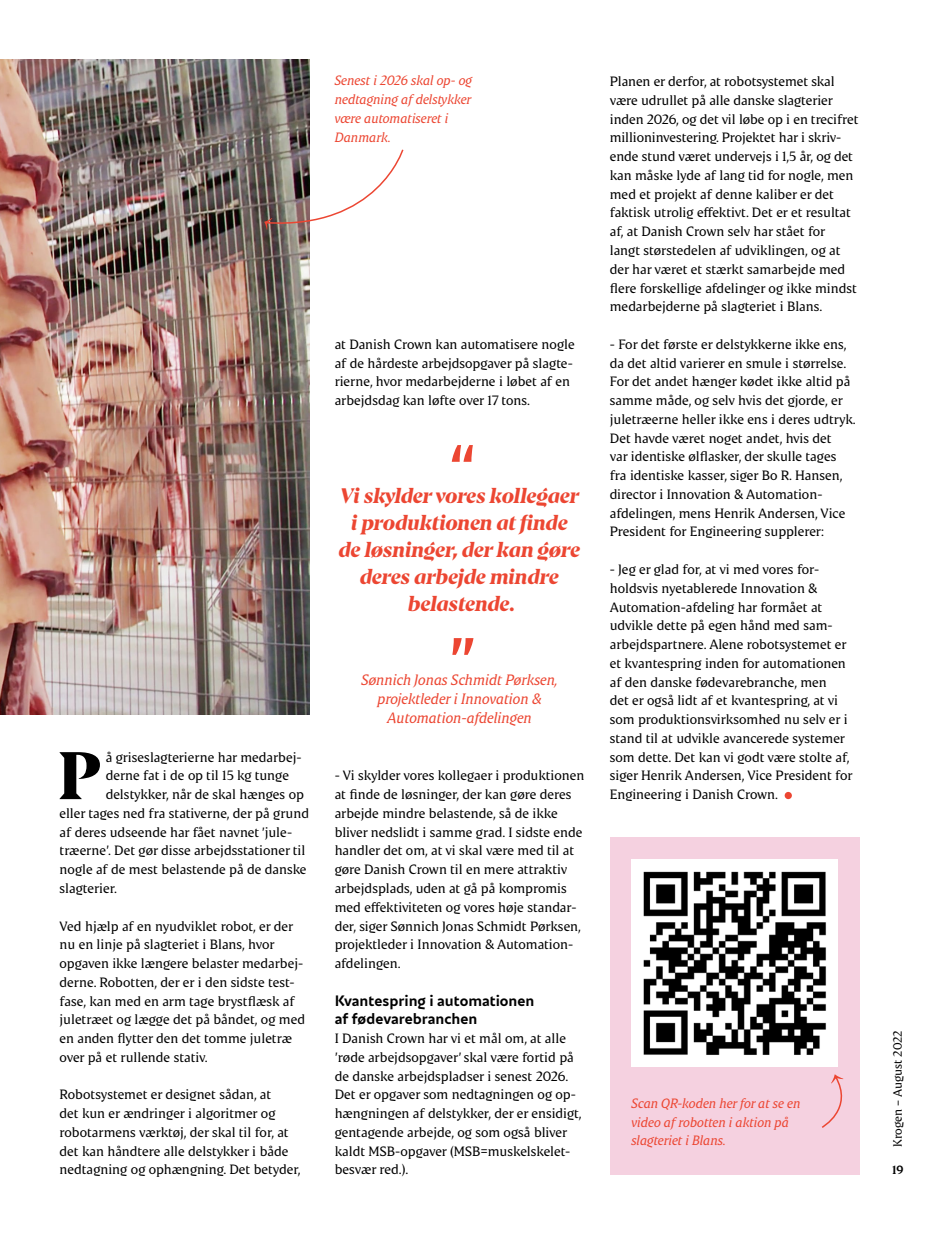
<style>
.page{position:relative;width:936px;height:1234px;background:#fff}
.page>*{position:absolute;margin:0;border:0;box-sizing:border-box;transform-origin:0 0}
.t1{font:700 67.05px "Danish Crown Display";color:#000}
.t2{font:700 60px "Danish Crown Text";color:#ec4632}
.t3{font:italic 700 21px/27px "Danish Crown Display";color:#ec4632;text-align:center}
.t4{font:italic 15px/18.8px "Danish Crown Text";color:#ec4632;text-align:center}
.t5{font:700 15px/18.8px "Danish Crown Sans";color:#000}
.t6{font:13.5px/18.8px "Danish Crown Text";letter-spacing:-.005em;color:#000}
.t7{font:italic 13.5px/18.8px "Danish Crown Text";color:#ec4632}
.t8{font:12px "Danish Crown Text";color:#000}
.t9{font:700 12px "Danish Crown Text";color:#000}
</style>
<div class="page">
<img style="left:0;top:60px;width:309px;height:654px">
<div style="left:609px;top:836px;width:250px;height:338px;background:#f5d1e0"></div>
<svg style="left:784px;top:791px;width:7px;height:8px"></svg>
<img style="left:631px;top:859px;width:206px;height:206px">
<svg style="left:822px;top:1074px;width:22px;height:54px"></svg>
<svg style="left:264px;top:148px;width:140px;height:82px"></svg>
<h1 class="t1" style="left:58px;top:732px;width:44px">P</h1>
<p class="t6" style="left:106px;top:747px;width:197px">å griseslagterierne har medarbej-</p>
<p class="t6" style="left:106px;top:765px;width:185px">derne fat i de op til 15 kg tunge</p>
<p class="t6" style="left:106px;top:784px;width:200px">delstykker, når de skal hænges op</p>
<p class="t6" style="left:60px;top:803px;width:251px">eller tages ned fra stativerne, der på grund</p>
<p class="t6" style="left:60px;top:822px;width:234px">af deres udseende har fået navnet ’jule-</p>
<p class="t6" style="left:60px;top:840px;width:247px">træerne’. Det gør disse arbejdsstationer til</p>
<p class="t6" style="left:60px;top:859px;width:248px">nogle af de mest belastende på de danske</p>
<p class="t6" style="left:60px;top:878px;width:59px">slagterier.</p>
<p class="t6" style="left:60px;top:915px;width:247px">Ved hjælp af en nyudviklet robot, er der nu en linje på slagteriet i Blans, hvor opgaven ikke længere belaster medarbej&shy;derne. Robotten, der er i den sidste test&shy;fase, kan med en arm tage brystflæsk af juletræet og lægge det på båndet, og med en anden flytter den det tomme juletræ over på et rullende stativ.</p>
<p class="t6" style="left:60px;top:1084px;width:243px">Robotsystemet er designet sådan, at<br>det kun er ændringer i algoritmer og robotarmens værktøj, der skal til for, at det kan håndtere alle delstykker i både nedtagning og ophængning. Det betyder,</p>
<p class="t7" style="left:334px;top:71px;width:139px">Senest i 2026 skal op- og nedtagning af delstykker være automatiseret i<br>Danmark.</p>
<p class="t6" style="left:334px;top:334px;width:241px">at Danish Crown kan automatisere nogle af de hårdeste arbejdsopgaver på slagte&shy;rierne, hvor medarbejderne i løbet af en arbejdsdag kan løfte over 17 tons.</p>
<h2 class="t2" style="left:448px;top:428px;width:29px">“</h2>
<h3 class="t3" style="left:338px;top:481px;width:243px">Vi skylder vores kollegaer i produktionen at finde de løsninger, der kan gøre deres arbejde mindre belastende.</h3>
<h2 class="t2" style="left:448px;top:620px;width:29px">”</h2>
<p class="t4" style="left:377px;top:689px;width:165px">projektleder i Innovation &amp;<br>Automation-afdelingen</p>
<p class="t4" style="left:361px;top:670px;width:198px">Sønnich Jonas Schmidt Pørksen,</p>
<p class="t6" style="left:334px;top:766px;width:251px">- Vi skylder vores kollegaer i produktionen at finde de løsninger, der kan gøre deres arbejde mindre belastende, så de ikke bliver nedslidt i samme grad. I sidste ende handler det om, at vi skal være med til at gøre Danish Crown til en mere attraktiv arbejdsplads, uden at gå på kompromis med effektiviteten og vores høje standar&shy;der, siger Sønnich Jonas Schmidt Pørksen, projektleder i Innovation &amp; Automation&shy;afdelingen.</p>
<p class="t5" style="left:334px;top:989px;width:201px">Kvantespring i automationen af fødevarebranchen</p>
<p class="t6" style="left:334px;top:1028px;width:249px">I Danish Crown har vi et mål om, at alle ’røde arbejdsopgaver’ skal være fortid på de danske arbejdspladser i senest 2026.<br>Det er opgaver som nedtagningen og op&shy;hængningen af delstykker, der er ensidigt, gentagende arbejde, og som også bliver kaldt MSB-opgaver (MSB=muskelskelet&shy;besvær red.).</p>
<p class="t6" style="left:609px;top:72px;width:250px">Planen er derfor, at robotsystemet skal være udrullet på alle danske slagterier inden 2026, og det vil løbe op i en trecifret millioninvestering. Projektet har i skriv&shy;ende stund været undervejs i 1,5 år, og det kan måske lyde af lang tid for nogle, men med et projekt af denne kaliber er det faktisk utrolig effektivt. Det er et resultat af, at Danish Crown selv har stået for langt størstedelen af udviklingen, og at der har været et stærkt samarbejde med flere forskellige afdelinger og ikke mindst medarbejderne på slagteriet i Blans.</p>
<p class="t6" style="left:609px;top:334px;width:247px">- For det første er delstykkerne ikke ens, da det altid varierer en smule i størrelse.<br>For det andet hænger kødet ikke altid på samme måde, og selv hvis det gjorde, er juletræerne heller ikke ens i deres udtryk.<br>Det havde været noget andet, hvis det<br>var identiske ølflasker, der skulle tages fra identiske kasser, siger Bo R. Hansen, director i Innovation &amp; Automation&shy;afdelingen, mens Henrik Andersen, Vice President for Engineering supplerer:</p>
<p class="t6" style="left:609px;top:559px;width:244px">- Jeg er glad for, at vi med vores for&shy;holdsvis nyetablerede Innovation &amp; Automation-afdeling har formået at udvikle dette på egen hånd med sam&shy;arbejdspartnere. Alene robotsystemet er et kvantespring inden for automationen af den danske fødevarebranche, men<br>det er også lidt af et kvantespring, at vi som produktionsvirksomhed nu selv er i stand til at udvikle avancerede systemer som dette. Det kan vi godt være stolte af, siger Henrik Andersen, Vice President for Engineering i Danish Crown.</p>
<p class="t7" style="left:631px;top:1093px;width:170px">Scan QR-koden her for at se en video af robotten i aktion på slagteriet i Blans.</p>
<p class="t8" style="left:890px;top:1146px;width:117px;rotate:-90deg">Krogen – August 2022</p>
<p class="t9" style="left:892px;top:1162px;width:13px">19</p>
</div>
